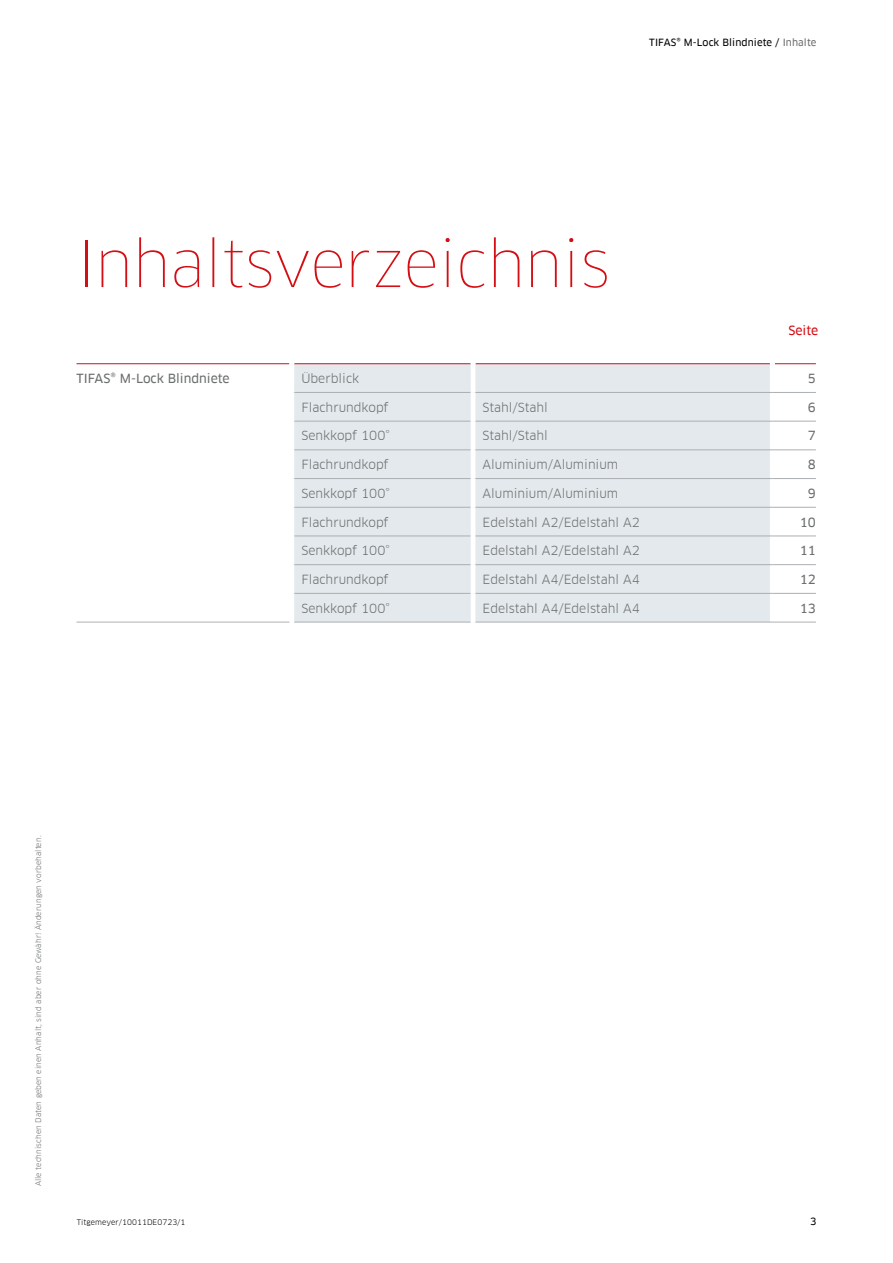
<style>
.page{position:relative;width:893px;height:1263px;background:#fff}
.page>*{position:absolute;margin:0;border:0;box-sizing:border-box;transform-origin:0 0}
.t1{font:100 61.8px "Clan Offc Pro";letter-spacing:-.01em;color:#d40f14}
.t2{font:12.3px "Clan Offc Pro";color:#6b6e6e}
.t3{font:12.3px "Clan Offc Pro News";color:#6b6e6e}
.t4{font:12.3px "Clan Offc Pro News";color:#d40f14}
.t5{font:9.75px "Clan Offc Pro News";letter-spacing:.01em;color:#000}
.t6{font:7.5px "Clan Offc Pro";letter-spacing:.01em;color:#6b6e6e}
.t7{font:7.5px "Clan Offc Pro";letter-spacing:.01em;color:#000}
.s1{color:#6b6e6e}
</style>
<div class="page">
<div style="left:294px;top:364px;width:476px;height:258px;background:#e3e9ec"></div>
<hr style="left:77px;top:363px;width:212px;height:1px;background:#d40f14">
<hr style="left:294px;top:363px;width:177px;height:1px;background:#d40f14">
<hr style="left:475px;top:363px;width:295px;height:1px;background:#d40f14">
<hr style="left:775px;top:363px;width:41px;height:1px;background:#d40f14">
<hr style="left:294px;top:392px;width:177px;height:1px;background:#acafb2">
<hr style="left:294px;top:421px;width:177px;height:1px;background:#acafb2">
<hr style="left:294px;top:450px;width:177px;height:1px;background:#acafb2">
<hr style="left:294px;top:478px;width:177px;height:1px;background:#acafb2">
<hr style="left:294px;top:507px;width:177px;height:1px;background:#acafb2">
<hr style="left:294px;top:536px;width:177px;height:1px;background:#acafb2">
<hr style="left:294px;top:564px;width:177px;height:1px;background:#acafb2">
<hr style="left:294px;top:593px;width:177px;height:1px;background:#acafb2">
<hr style="left:294px;top:622px;width:177px;height:1px;background:#acafb2">
<hr style="left:471px;top:364px;width:4px;height:28px;background:#fff">
<hr style="left:471px;top:392px;width:4px;height:29px;background:#fff">
<hr style="left:471px;top:421px;width:4px;height:29px;background:#fff">
<hr style="left:471px;top:450px;width:4px;height:28px;background:#fff">
<hr style="left:471px;top:478px;width:4px;height:29px;background:#fff">
<hr style="left:471px;top:507px;width:4px;height:29px;background:#fff">
<hr style="left:471px;top:536px;width:4px;height:29px;background:#fff">
<hr style="left:471px;top:565px;width:4px;height:28px;background:#fff">
<hr style="left:471px;top:593px;width:4px;height:29px;background:#fff">
<hr style="left:475px;top:392px;width:297px;height:1px;background:#acafb2">
<hr style="left:772px;top:392px;width:44px;height:1px;background:#acafb2">
<hr style="left:475px;top:421px;width:297px;height:1px;background:#acafb2">
<hr style="left:772px;top:421px;width:44px;height:1px;background:#acafb2">
<hr style="left:475px;top:450px;width:297px;height:1px;background:#acafb2">
<hr style="left:772px;top:450px;width:44px;height:1px;background:#acafb2">
<hr style="left:475px;top:478px;width:297px;height:1px;background:#acafb2">
<hr style="left:772px;top:478px;width:44px;height:1px;background:#acafb2">
<hr style="left:475px;top:507px;width:297px;height:1px;background:#acafb2">
<hr style="left:772px;top:507px;width:44px;height:1px;background:#acafb2">
<hr style="left:475px;top:536px;width:297px;height:1px;background:#acafb2">
<hr style="left:772px;top:536px;width:44px;height:1px;background:#acafb2">
<hr style="left:475px;top:564px;width:297px;height:1px;background:#acafb2">
<hr style="left:772px;top:564px;width:44px;height:1px;background:#acafb2">
<hr style="left:475px;top:593px;width:297px;height:1px;background:#acafb2">
<hr style="left:772px;top:593px;width:44px;height:1px;background:#acafb2">
<hr style="left:475px;top:622px;width:297px;height:1px;background:#acafb2">
<hr style="left:772px;top:622px;width:44px;height:1px;background:#acafb2">
<hr style="left:77px;top:622px;width:212px;height:1px;background:#acafb2">
<p class="t5" style="left:649px;top:37px;width:169px">TIFAS® M-Lock Blindniete / <span class="s1">Inhalte</span></p>
<h1 class="t1" style="left:77px;top:228px;width:535px">Inhaltsverzeichnis</h1>
<p class="t4" style="left:788px;top:324px;width:31px">Seite</p>
<p class="t3" style="left:77px;top:371px;width:155px">TIFAS® M-Lock Blindniete</p>
<p class="t2" style="left:301px;top:371px;width:59px">Überblick</p>
<p class="t3" style="left:808px;top:371px;width:10px">5</p>
<p class="t2" style="left:301px;top:400px;width:89px">Flachrundkopf</p>
<p class="t2" style="left:483px;top:400px;width:67px">Stahl/Stahl</p>
<p class="t3" style="left:808px;top:400px;width:10px">6</p>
<p class="t2" style="left:301px;top:429px;width:90px">Senkkopf 100°</p>
<p class="t2" style="left:483px;top:429px;width:67px">Stahl/Stahl</p>
<p class="t3" style="left:808px;top:429px;width:10px">7</p>
<p class="t2" style="left:301px;top:457px;width:89px">Flachrundkopf</p>
<p class="t2" style="left:483px;top:457px;width:137px">Aluminium/Aluminium</p>
<p class="t3" style="left:808px;top:457px;width:10px">8</p>
<p class="t2" style="left:301px;top:486px;width:90px">Senkkopf 100°</p>
<p class="t2" style="left:483px;top:486px;width:137px">Aluminium/Aluminium</p>
<p class="t3" style="left:808px;top:486px;width:10px">9</p>
<p class="t2" style="left:301px;top:515px;width:89px">Flachrundkopf</p>
<p class="t2" style="left:483px;top:515px;width:159px">Edelstahl A2/Edelstahl A2</p>
<p class="t3" style="left:800px;top:515px;width:18px">10</p>
<p class="t2" style="left:301px;top:543px;width:90px">Senkkopf 100°</p>
<p class="t2" style="left:483px;top:543px;width:159px">Edelstahl A2/Edelstahl A2</p>
<p class="t3" style="left:800px;top:543px;width:18px">11</p>
<p class="t2" style="left:301px;top:572px;width:89px">Flachrundkopf</p>
<p class="t2" style="left:483px;top:572px;width:159px">Edelstahl A4/Edelstahl A4</p>
<p class="t3" style="left:800px;top:572px;width:18px">12</p>
<p class="t2" style="left:301px;top:601px;width:90px">Senkkopf 100°</p>
<p class="t2" style="left:483px;top:601px;width:159px">Edelstahl A4/Edelstahl A4</p>
<p class="t3" style="left:800px;top:601px;width:18px">13</p>
<p class="t6" style="left:34px;top:1186px;width:352px;rotate:-90deg">Alle technischen Daten geben einen Anhalt, sind aber ohne Gewähr! Änderungen vorbehalten.</p>
<p class="t7" style="left:77px;top:1217px;width:110px">Titgemeyer/10011DE0723/1</p>
<p class="t5" style="left:810px;top:1215px;width:8px">3</p>
</div>
